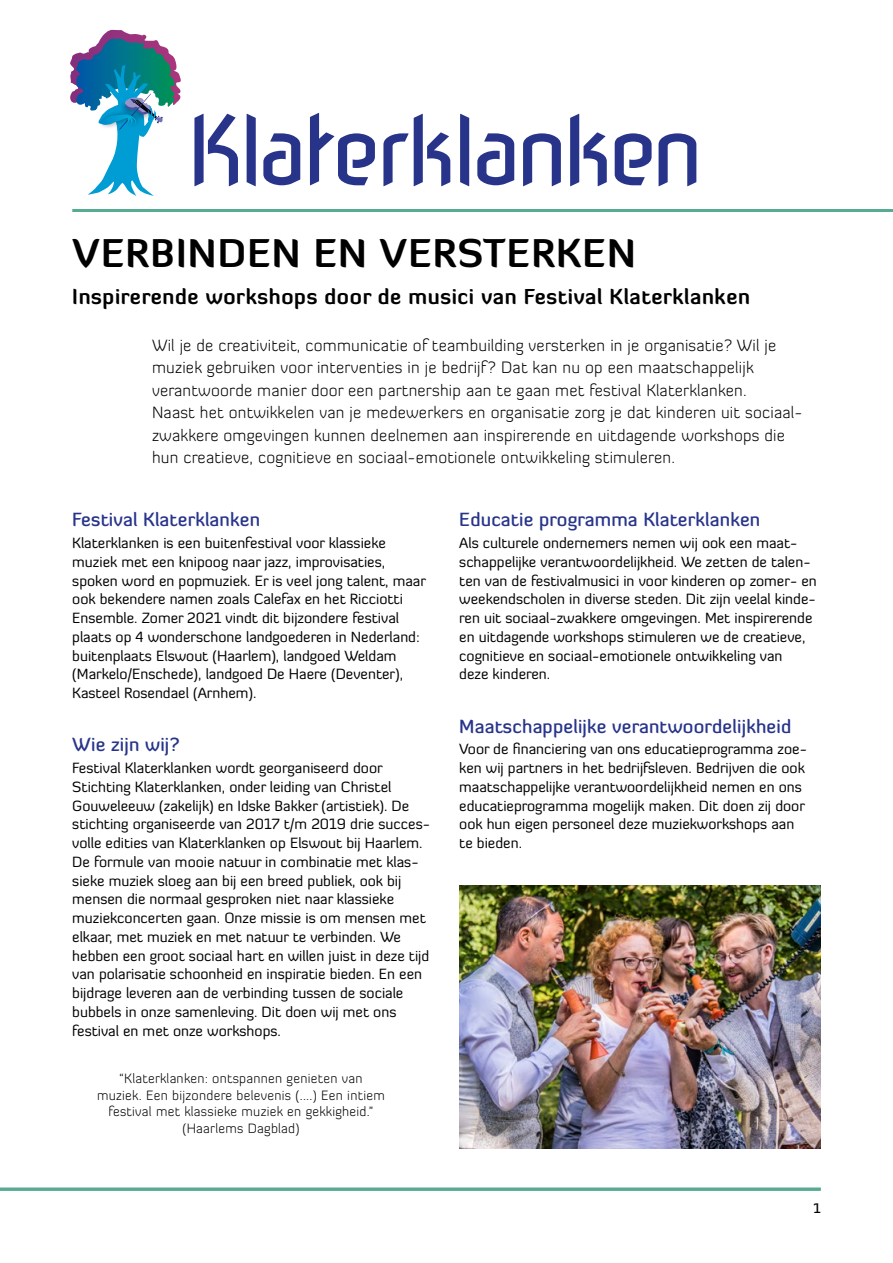
<style>
.page{position:relative;width:893px;height:1263px;background:#fff}
.page>*{position:absolute;margin:0;border:0;box-sizing:border-box;transform-origin:0 0}
.t1{font:700 39px "Diavlo";letter-spacing:.03em;color:#000}
.t2{font:700 21px "Diavlo";letter-spacing:.03em;color:#000}
.t3{font:500 18.75px "Diavlo";letter-spacing:.01em;color:#27348a}
.t4{font:300 16.5px/22.5px "Diavlo";letter-spacing:.01em;color:#000}
.t5{font:14.7px/18.8px "Diavlo";color:#000}
.t6{font:300 13.5px/16.5px "Diavlo";letter-spacing:.02em;color:#000;text-align:center}
.t7{font:500 13.5px "Diavlo";color:#000}
</style>
<div class="page">
<hr style="left:0;top:1188px;width:821px;height:3px;background:#57ab92">
<hr style="left:72px;top:209px;width:821px;height:3px;background:#57ab92">
<svg style="left:194px;top:114px;width:44px;height:72px"></svg>
<svg style="left:247px;top:114px;width:9px;height:72px"></svg>
<svg style="left:383px;top:133px;width:25px;height:53px"></svg>
<svg style="left:460px;top:114px;width:9px;height:72px"></svg>
<svg style="left:477px;top:133px;width:37px;height:52px"></svg>
<svg style="left:263px;top:133px;width:37px;height:52px"></svg>
<svg style="left:615px;top:133px;width:37px;height:52px"></svg>
<svg style="left:523px;top:133px;width:38px;height:53px"></svg>
<svg style="left:570px;top:114px;width:37px;height:72px"></svg>
<svg style="left:414px;top:114px;width:36px;height:72px"></svg>
<svg style="left:659px;top:133px;width:37px;height:53px"></svg>
<svg style="left:310px;top:113px;width:65px;height:72px"></svg>
<svg style="left:70px;top:32px;width:111px;height:164px"></svg>
<img style="left:459px;top:886px;width:362px;height:262px">
<h1 class="t1" style="left:72px;top:228px;width:565px">VERBINDEN EN VERSTERKEN</h1>
<h2 class="t2" style="left:72px;top:283px;width:679px">Inspirerende workshops door de musici van Festival Klaterklanken</h2>
<p class="t4" style="left:152px;top:333px;width:652px">Wil je de creativiteit, communicatie of teambuilding versterken in je organisatie? Wil je muziek gebruiken voor interventies in je bedrijf? Dat kan nu op een maatschappelijk verantwoorde manier door een partnership aan te gaan met festival Klaterklanken.<br>Naast het ontwikkelen van je medewerkers en organisatie zorg je dat kinderen uit sociaal&shy;zwakkere omgevingen kunnen deelnemen aan inspirerende en uitdagende workshops die hun creatieve, cognitieve en sociaal-emotionele ontwikkeling stimuleren.</p>
<p class="t3" style="left:72px;top:508px;width:189px">Festival Klaterklanken</p>
<p class="t5" style="left:72px;top:533px;width:355px">Klaterklanken is een buitenfestival voor klassieke muziek met een knipoog naar jazz, improvisaties, spoken word en popmuziek. Er is veel jong talent, maar ook bekendere namen zoals Calefax en het Ricciotti Ensemble. Zomer 2021 vindt dit bijzondere festival plaats op 4 wonderschone landgoederen in Nederland: buitenplaats Elswout (Haarlem), landgoed Weldam (Markelo/Enschede), landgoed De Haere (Deventer), Kasteel Rosendael (Arnhem).</p>
<p class="t3" style="left:72px;top:733px;width:109px">Wie zijn wij?</p>
<p class="t5" style="left:72px;top:758px;width:359px">Festival Klaterklanken wordt georganiseerd door Stichting Klaterklanken, onder leiding van Christel Gouweleeuw (zakelijk) en Idske Bakker (artistiek). De stichting organiseerde van 2017 t/m 2019 drie succes&shy;volle edities van Klaterklanken op Elswout bij Haarlem.<br>De formule van mooie natuur in combinatie met klas&shy;sieke muziek sloeg aan bij een breed publiek, ook bij mensen die normaal gesproken niet naar klassieke muziekconcerten gaan. Onze missie is om mensen met elkaar, met muziek en met natuur te verbinden. We hebben een groot sociaal hart en willen juist in deze tijd van polarisatie schoonheid en inspiratie bieden. En een bijdrage leveren aan de verbinding tussen de sociale bubbels in onze samenleving. Dit doen wij met ons festival en met onze workshops.</p>
<p class="t6" style="left:97px;top:1070px;width:289px">“Klaterklanken: ontspannen genieten van muziek. Een bijzondere belevenis (....) Een intiem festival met klassieke muziek en gekkigheid.” (Haarlems Dagblad)</p>
<p class="t3" style="left:459px;top:508px;width:303px">Educatie programma Klaterklanken</p>
<p class="t5" style="left:459px;top:533px;width:359px">Als culturele ondernemers nemen wij ook een maat&shy;schappelijke verantwoordelijkheid. We zetten de talen&shy;ten van de festivalmusici in voor kinderen op zomer- en weekendscholen in diverse steden. Dit zijn veelal kinde&shy;ren uit sociaal-zwakkere omgevingen. Met inspirerende en uitdagende workshops stimuleren we de creatieve, cognitieve en sociaal-emotionele ontwikkeling van<br>deze kinderen.</p>
<p class="t3" style="left:459px;top:714px;width:334px">Maatschappelijke verantwoordelijkheid</p>
<p class="t5" style="left:459px;top:740px;width:349px">Voor de financiering van ons educatieprogramma zoe&shy;ken wij partners in het bedrijfsleven. Bedrijven die ook maatschappelijke verantwoordelijkheid nemen en ons educatieprogramma mogelijk maken. Dit doen zij door ook hun eigen personeel deze muziekworkshops aan te bieden.</p>
<p class="t7" style="left:813px;top:1200px;width:9px">1</p>
</div>
